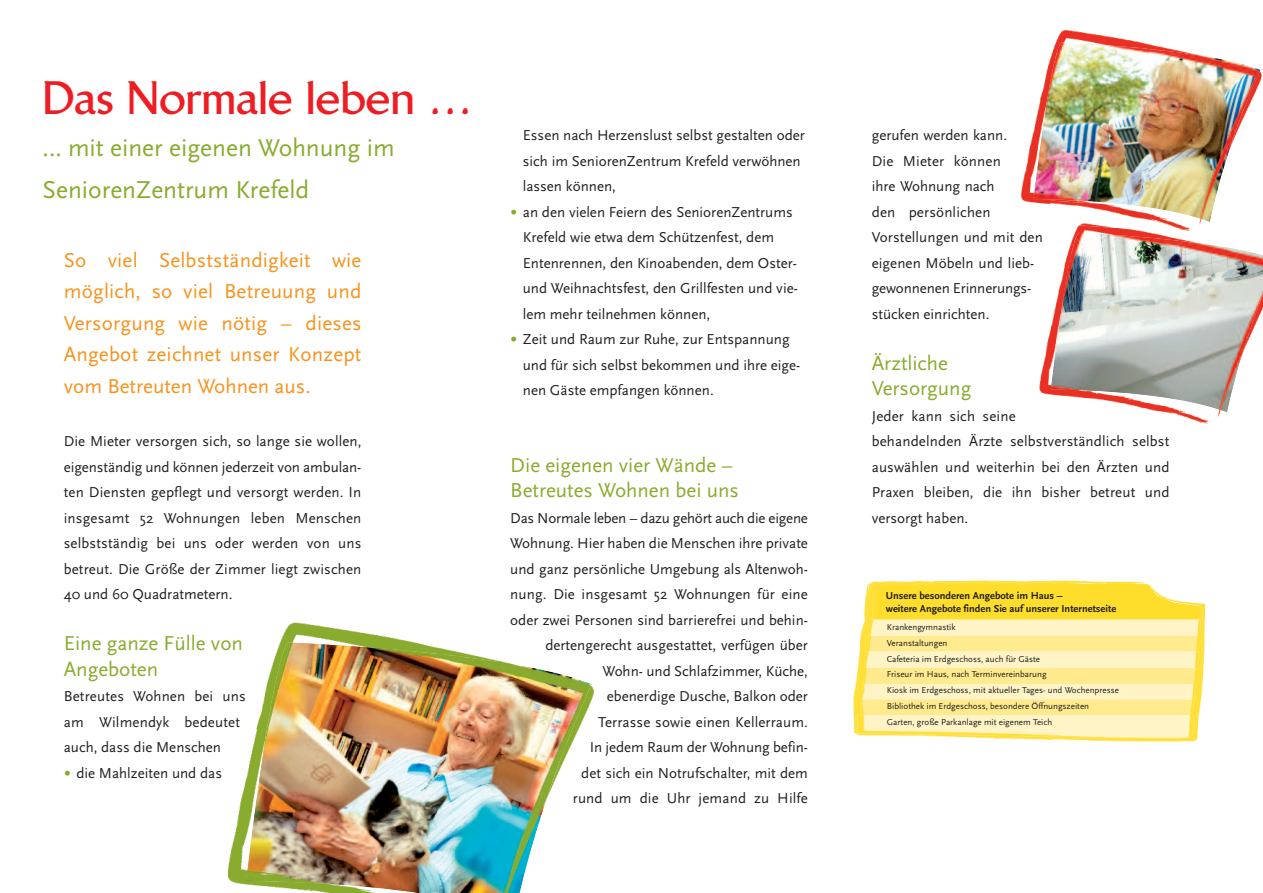
<style>
.page{position:relative;width:1263px;height:893px;background:#fff}
.page>*{position:absolute;margin:0;border:0;box-sizing:border-box;transform-origin:0 0}
.t1{font:700 45px "Linotype Brewery";color:#ee1d23}
.t2{font:25.5px/42px "Scala Sans";color:#88ac2e}
.t3{font:21px/31.5px "Scala Sans";letter-spacing:.01em;color:#f7931d;text-align:justify}
.t4{font:21px/25.5px "Scala Sans";color:#88ac2e}
.t5{font:15px/25.5px "Scala Sans";color:#231f20}
.t6{font:700 10.5px/13.2px "Scala Sans";color:#231f20}
.t7{font:9px/15.8px "Scala Sans";color:#231f20}
.s1{font-size:21px;color:#88ac2e}
</style>
<div class="page">
<img style="left:227px;top:622px;width:367px;height:271px">
<img style="left:1039px;top:238px;width:224px;height:186px">
<img style="left:1033px;top:43px;width:227px;height:161px">
<img style="left:1049px;top:201px;width:211px;height:37px">
<img style="left:853px;top:580px;width:352px;height:162px">
<img style="left:857px;top:714px;width:338px;height:25px">
<img style="left:861px;top:682px;width:336px;height:33px">
<div style="left:863px;top:667px;width:336px;height:17px;background:#ffea8d"></div>
<img style="left:865px;top:651px;width:334px;height:17px">
<div style="left:866px;top:634px;width:336px;height:17px;background:#ffea8d"></div>
<img style="left:870px;top:619px;width:330px;height:17px">
<img style="left:872px;top:584px;width:329px;height:35px">
<h1 class="t1" style="left:42px;top:82px;width:432px">Das Normale leben …</h1>
<h2 class="t2" style="left:42px;top:127px;width:354px">… mit einer eigenen Wohnung im<br>SeniorenZentrum Krefeld</h2>
<h3 class="t3" style="left:64px;top:244px;width:299px">So viel Selbstständigkeit wie möglich, so viel Betreuung und Versorgung wie nötig – dieses Angebot zeichnet unser Konzept vom Betreuten Wohnen aus.</h3>
<p class="t5" style="left:64px;top:428px;width:299px;text-align:justify">Die Mieter versorgen sich, so lange sie wollen, eigenständig und können jederzeit von ambulan&shy;ten Diensten gepflegt und versorgt werden. In insgesamt 52 Wohnungen leben Menschen selbstständig bei uns oder werden von uns betreut. Die Größe der Zimmer liegt zwischen 40 und 60 Quadratmetern.</p>
<h3 class="t4" style="left:64px;top:630px;width:181px">Eine ganze Fülle von<br>Angeboten</h3>
<p class="t5" style="left:64px;top:683px;width:183px">Betreutes Wohnen bei uns am Wilmendyk bedeutet auch, dass die Menschen</p>
<p class="t5" style="left:64px;top:760px;width:160px"><span class="s1">•</span> die Mahlzeiten und das</p>
<p class="t5" style="left:523px;top:122px;width:283px">Essen nach Herzenslust selbst gestalten oder sich im SeniorenZentrum Krefeld verwöhnen lassen können,</p>
<p class="t5" style="left:523px;top:199px;width:276px;text-indent:-13px"><span class="s1">•</span> an den vielen Feiern des SeniorenZentrums Krefeld wie etwa dem Schützenfest, dem Entenrennen, den Kinoabenden, dem Oster&shy;und Weihnachtsfest, den Grillfesten und vie&shy;lem mehr teilnehmen können,</p>
<p class="t5" style="left:523px;top:326px;width:279px;text-indent:-13px"><span class="s1">•</span> Zeit und Raum zur Ruhe, zur Entspannung und für sich selbst bekommen und ihre eige&shy;nen Gäste empfangen können.</p>
<h3 class="t4" style="left:510px;top:452px;width:230px">Die eigenen vier Wände –<br>Betreutes Wohnen bei uns</h3>
<p class="t5" style="left:510px;top:505px;width:299px;text-align:right">Das Normale leben – dazu gehört auch die eigene Wohnung. Hier haben die Menschen ihre private und ganz persönliche Umgebung als Altenwoh&shy;nung. Die insgesamt 52 Wohnungen für eine oder zwei Personen sind barrierefrei und behin&shy;dertengerecht ausgestattet, verfügen über Wohn- und Schlafzimmer, Küche,<br>ebenerdige Dusche, Balkon oder<br>Terrasse sowie einen Kellerraum.<br>In jedem Raum der Wohnung befin-<br>det sich ein Notrufschalter, mit dem<br>rund um die Uhr jemand zu Hilfe</p>
<p class="t5" style="left:872px;top:122px;width:173px">gerufen werden kann.<br>Die Mieter können<br>ihre Wohnung nach<br>den persönlichen<br>Vorstellungen und mit den eigenen Möbeln und lieb&shy;gewonnenen Erinnerungs&shy;stücken einrichten.</p>
<h3 class="t4" style="left:872px;top:350px;width:101px">Ärztliche<br>Versorgung</h3>
<p class="t5" style="left:872px;top:403px;width:299px">Jeder kann sich seine<br>behandelnden Ärzte selbstverständlich selbst auswählen und weiterhin bei den Ärzten und Praxen bleiben, die ihn bisher betreut und versorgt haben.</p>
<p class="t6" style="left:886px;top:588px;width:232px">Unsere besonderen Angebote im Haus –<br>weitere Angebote finden Sie auf unserer Internetseite</p>
<p class="t7" style="left:887px;top:619px;width:234px">Krankengymnastik<br>Veranstaltungen<br>Cafeteria im Erdgeschoss, auch für Gäste<br>Friseur im Haus, nach Terminvereinbarung<br>Kiosk im Erdgeschoss, mit aktueller Tages- und Wochenpresse Bibliothek im Erdgeschoss, besondere Öffnungszeiten Garten, große Parkanlage mit eigenem Teich</p>
</div>
